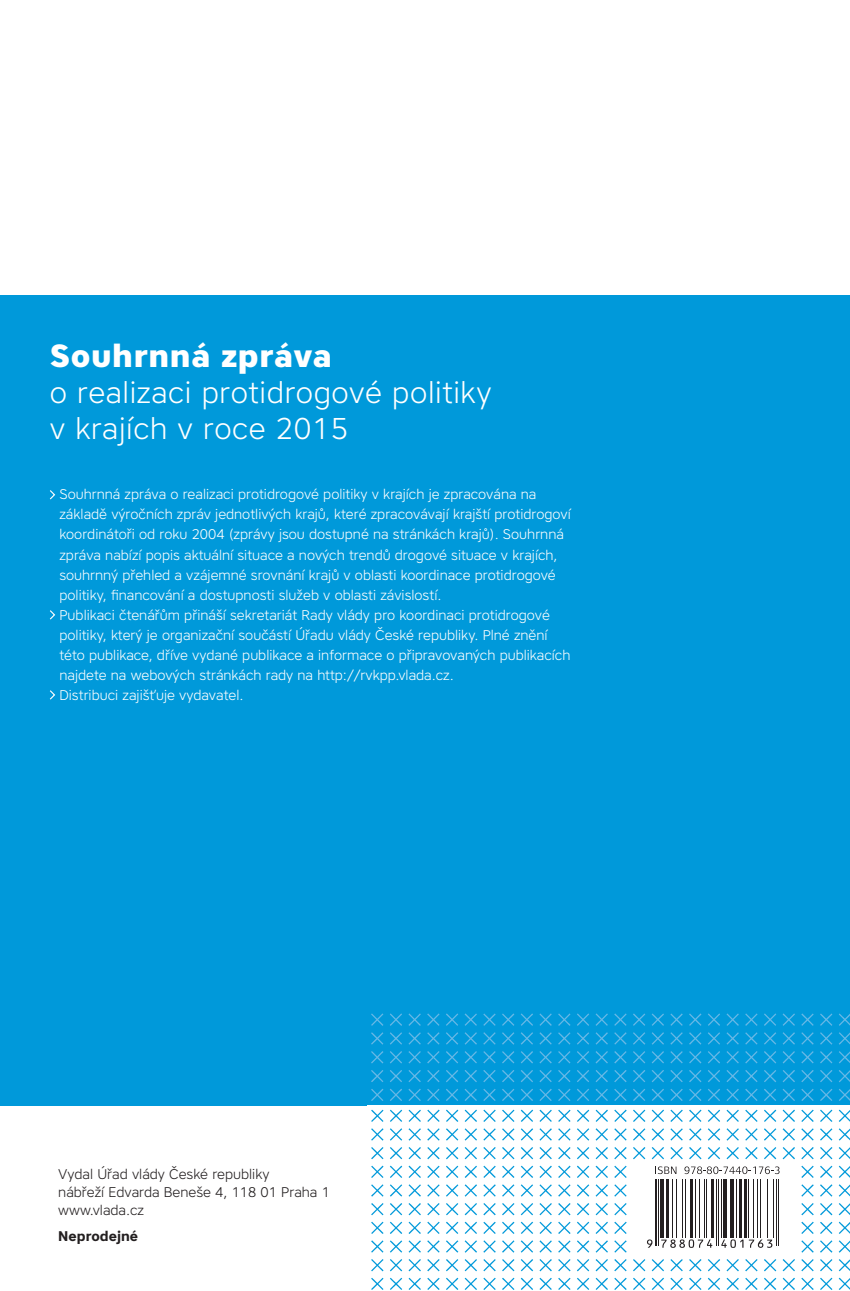
<style>
.page{position:relative;width:850px;height:1291px;background:#fff}
.page>*{position:absolute;margin:0;border:0;box-sizing:border-box;transform-origin:0 0}
.t1{font:800 32px "Core Sans A75";letter-spacing:.02em;color:#fff}
.t2{font:300 30px/36px "Core Sans A35";letter-spacing:.02em;color:#fff}
.t3{font:300 14px/20px "Core Sans A35";color:#fff}
.t4{font:300 14px/18px "Core Sans A35";color:#231f20}
.t5{font:700 14px "Core Sans A65";color:#231f20}
</style>
<div class="page">
<div style="left:0;top:295px;width:850px;height:810px;background:#0099da"></div>
<img style="left:371px;top:1013px;width:479px;height:88px">
<svg style="left:371px;top:1109px;width:479px;height:181px"></svg>
<svg style="left:49px;top:490px;width:7px;height:10px"></svg>
<svg style="left:49px;top:610px;width:7px;height:10px"></svg>
<svg style="left:49px;top:690px;width:7px;height:10px"></svg>
<div style="left:630px;top:1159px;width:167px;height:93px;background:#fff"></div>
<hr style="left:655px;top:1179px;width:1px;height:66px;background:#231f20">
<hr style="left:658px;top:1179px;width:1px;height:66px;background:#231f20">
<hr style="left:661px;top:1179px;width:3px;height:58px;background:#231f20">
<hr style="left:666px;top:1179px;width:2px;height:58px;background:#231f20">
<hr style="left:672px;top:1179px;width:1px;height:58px;background:#231f20">
<hr style="left:676px;top:1179px;width:1px;height:58px;background:#231f20">
<hr style="left:681px;top:1179px;width:1px;height:58px;background:#231f20">
<hr style="left:685px;top:1179px;width:1px;height:58px;background:#231f20">
<hr style="left:691px;top:1179px;width:2px;height:58px;background:#231f20">
<hr style="left:695px;top:1179px;width:1px;height:58px;background:#231f20">
<hr style="left:698px;top:1179px;width:1px;height:58px;background:#231f20">
<hr style="left:704px;top:1179px;width:1px;height:58px;background:#231f20">
<hr style="left:706px;top:1179px;width:1px;height:58px;background:#231f20">
<hr style="left:712px;top:1179px;width:2px;height:58px;background:#231f20">
<hr style="left:716px;top:1179px;width:1px;height:66px;background:#231f20">
<hr style="left:718px;top:1179px;width:1px;height:66px;background:#231f20">
<hr style="left:721px;top:1179px;width:1px;height:58px;background:#231f20">
<hr style="left:723px;top:1179px;width:4px;height:58px;background:#231f20">
<hr style="left:730px;top:1179px;width:3px;height:58px;background:#231f20">
<hr style="left:736px;top:1179px;width:1px;height:58px;background:#231f20">
<hr style="left:739px;top:1179px;width:2px;height:58px;background:#231f20">
<hr style="left:744px;top:1179px;width:3px;height:58px;background:#231f20">
<hr style="left:748px;top:1179px;width:1px;height:58px;background:#231f20">
<hr style="left:753px;top:1179px;width:1px;height:58px;background:#231f20">
<hr style="left:757px;top:1179px;width:1px;height:58px;background:#231f20">
<hr style="left:760px;top:1179px;width:1px;height:58px;background:#231f20">
<hr style="left:767px;top:1179px;width:1px;height:58px;background:#231f20">
<hr style="left:773px;top:1179px;width:1px;height:58px;background:#231f20">
<hr style="left:776px;top:1179px;width:1px;height:66px;background:#231f20">
<hr style="left:778px;top:1179px;width:1px;height:66px;background:#231f20">
<svg style="left:647px;top:1239px;width:5px;height:8px"></svg>
<svg style="left:661px;top:1239px;width:51px;height:8px"></svg>
<svg style="left:721px;top:1239px;width:22px;height:8px"></svg>
<svg style="left:749px;top:1239px;width:23px;height:8px"></svg>
<svg style="left:655px;top:1166px;width:21px;height:7px"></svg>
<svg style="left:684px;top:1166px;width:96px;height:7px"></svg>
<h1 class="t1" style="left:50px;top:335px;width:284px">Souhrnná zpráva</h1>
<h2 class="t2" style="left:50px;top:374px;width:443px">o realizaci protidrogové politiky v krajích v roce 2015</h2>
<p class="t3" style="left:59px;top:484px;width:513px">Souhrnná zpráva o realizaci protidrogové politiky v krajích je zpracována na základě výročních zpráv jednotlivých krajů, které zpracovávají krajští protidrogoví koordinátoři od roku 2004 (zprávy jsou dostupné na stránkách krajů). Souhrnná zpráva nabízí popis aktuální situace a nových trendů drogové situace v krajích, souhrnný přehled a vzájemné srovnání krajů v oblasti koordinace protidrogové politiky, financování a dostupnosti služeb v oblasti závislostí.<br>Publikaci čtenářům přináší sekretariát Rady vlády pro koordinaci protidrogové politiky, který je organizační součástí Úřadu vlády České republiky. Plné znění této publikace, dříve vydané publikace a informace o připravovaných publikacích najdete na webových stránkách rady na http://rvkpp.vlada.cz.<br>Distribuci zajišťuje vydavatel.</p>
<p class="t4" style="left:58px;top:1164px;width:273px">Vydal Úřad vlády České republiky<br>nábřeží Edvarda Beneše 4, 118 01 Praha 1 www.vlada.cz</p>
<p class="t5" style="left:58px;top:1226px;width:81px">Neprodejné</p>
</div>
